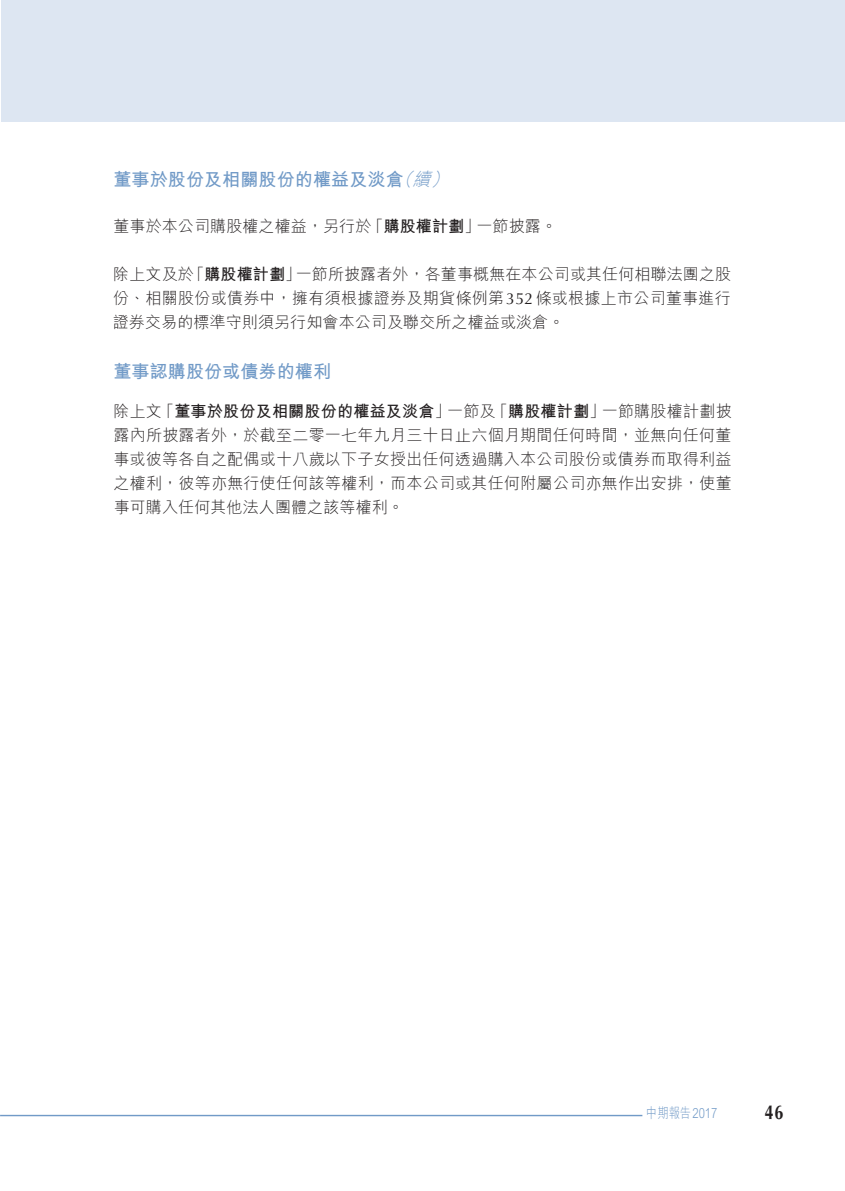
<style>
.page{position:relative;width:845px;height:1191px;background:#fff}
.page>*{position:absolute;margin:0;border:0;box-sizing:border-box;transform-origin:0 0}
.t1{font:700 20px "Optima";color:#231f20;scale:.8 1}
.t2{font:700 18px "M Hei HK";letter-spacing:.01em;color:#719ac7}
.t3{font:italic 300 18px "M Hei HK";color:#719ac7}
.t4{font:300 16px/24px "M Hei HK";letter-spacing:.015em;color:#231f20}
.t5{font:700 16px "M Hei HK";letter-spacing:.015em;color:#231f20}
.t6{font:300 14px "M Hei HK";color:#719ac7;scale:.8 1}
.s1{font-weight:300}
.s2{font-family:"Optima";font-weight:400}
</style>
<div class="page">
<div style="left:1px;top:0;width:844px;height:121px;background:#dde6f2"></div>
<hr style="left:0;top:1114px;width:642px;height:2px;background:#719ac7">
<p class="t3" style="left:413px;top:167px;width:26px">續</p>
<p class="t3" style="left:394px;top:167px;width:26px">（</p>
<p class="t3" style="left:431px;top:167px;width:26px">(</p>
<p class="t2" style="left:113px;top:166px;width:292px">董事於股份及相關股份的權益及淡倉</p>
<p class="t4" style="left:476px;top:214px;width:82px">一節披露。</p>
<p class="t5" style="left:367px;top:215px;width:114px"><span class="s1">「</span>購股權計劃<span class="s1">」</span></p>
<p class="t4" style="left:113px;top:214px;width:259px">董事於本公司購股權之權益，另行於</p>
<p class="t4" style="left:296px;top:262px;width:437px">一節所披露者外，各董事概無在本公司或其任何相聯法團之股</p>
<p class="t5" style="left:188px;top:263px;width:114px"><span class="s1">「</span>購股權計劃<span class="s1">」</span></p>
<p class="t4" style="left:113px;top:262px;width:619px">除上文及於<br>份、相關股份或債券中，擁有須根據證券及期貨條例第<span class="s2">352</span>條或根據上市公司董事進行證券交易的標準守則須另行知會本公司及聯交所之權益或淡倉。</p>
<p class="t2" style="left:113px;top:358px;width:219px">董事認購股份或債券的權利</p>
<p class="t4" style="left:602px;top:398px;width:131px">一節購股權計劃披</p>
<p class="t5" style="left:158px;top:399px;width:294px"><span class="s1">「</span>董事於股份及相關股份的權益及淡倉<span class="s1">」</span></p>
<p class="t5" style="left:492px;top:399px;width:115px"><span class="s1">「</span>購股權計劃<span class="s1">」</span></p>
<p class="t4" style="left:447px;top:398px;width:50px">一節及</p>
<p class="t4" style="left:113px;top:398px;width:620px">除上文<br>露內所披露者外，於截至二零一七年九月三十日止六個月期間任何時間，並無向任何董事或彼等各自之配偶或十八歲以下子女授出任何透過購入本公司股份或債券而取得利益之權利，彼等亦無行使任何該等權利，而本公司或其任何附屬公司亦無作出安排，使董事可購入任何其他法人團體之該等權利。</p>
<p class="t6" style="left:646px;top:1102px;width:90px">中期報告2017</p>
<p class="t1" style="left:765px;top:1100px;width:25px">46</p>
</div>
